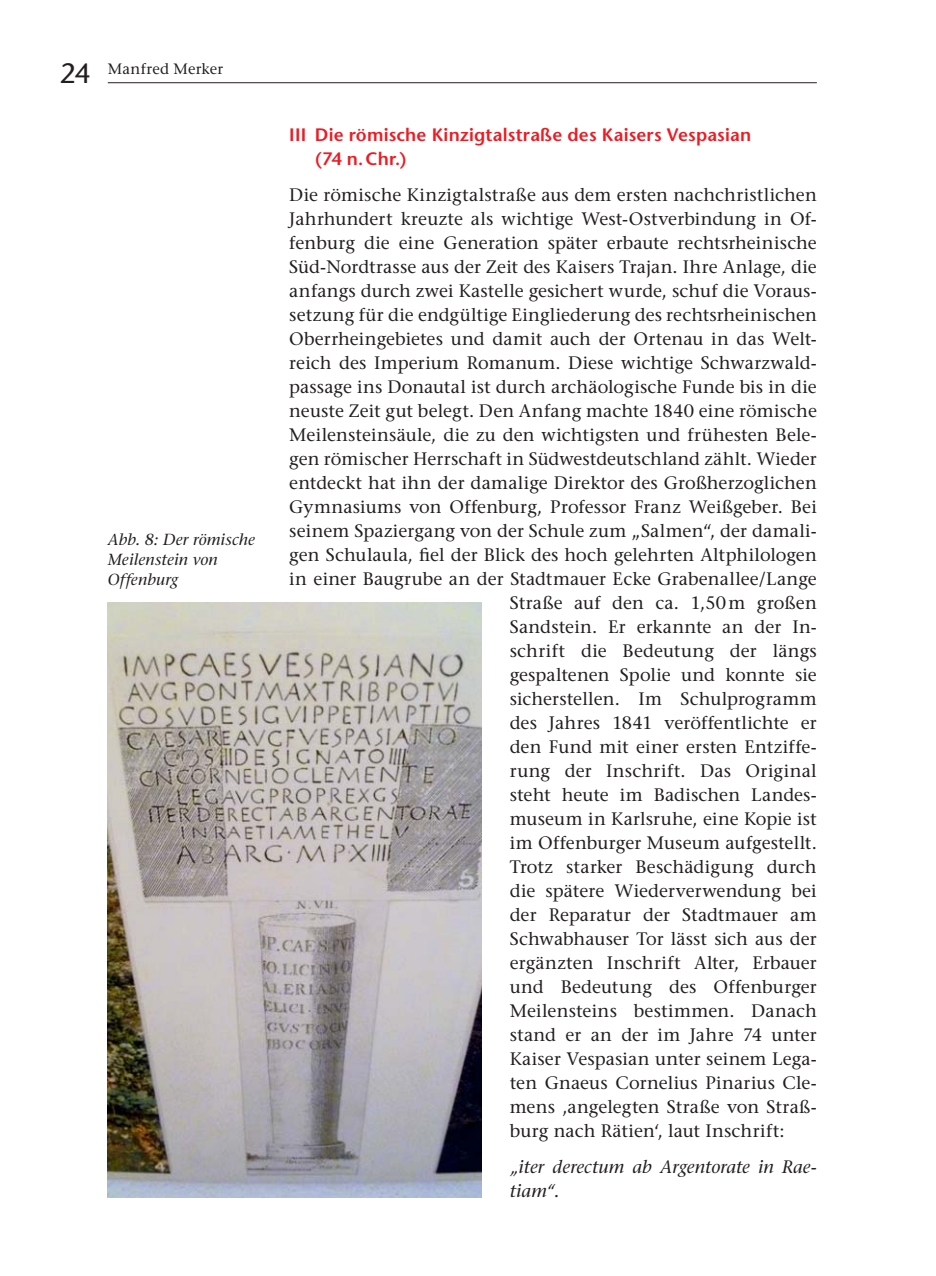
<style>
.page{position:relative;width:936px;height:1276px;background:#fff}
.page>*{position:absolute;margin:0;border:0;box-sizing:border-box;transform-origin:0 0}
.t1{font:500 28px "Stone Sans Std";color:#231f20}
.t2{font:500 18px "Stone Serif Std";letter-spacing:.01em;color:#231f20}
.t3{font:600 18px/24px "Stone Sans Std";letter-spacing:.01em;color:#ed1c24}
.t4{font:italic 500 18px/24px "Stone Serif Std";letter-spacing:.005em;color:#231f20}
.t5{font:italic 500 16px/20px "Stone Serif Std";letter-spacing:.01em;color:#231f20}
.t6{font:500 15px "Stone Serif Std";letter-spacing:.02em;color:#231f20}
</style>
<div class="page">
<hr style="left:108px;top:82px;width:708px;height:1px;background:#231f20">
<img style="left:108px;top:602px;width:373px;height:595px">
<h1 class="t1" style="left:60px;top:60px;width:32px">24</h1>
<p class="t6" style="left:108px;top:62px;width:117px">Manfred Merker</p>
<p class="t5" style="left:108px;top:530px;width:149px">Abb. 8: Der römische<br>Meilenstein von<br>Offenburg</p>
<p class="t3" style="left:315px;top:124px;width:438px;text-indent:-26px">III Die römische Kinzigtalstraße des Kaisers Vespasian (74 n. Chr.)</p>
<p class="t2" style="left:289px;top:186px;width:529px">Die römische Kinzigtalstraße aus dem ersten nachchristlichen</p>
<p class="t2" style="left:289px;top:210px;width:529px">Jahrhundert kreuzte als wichtige West-Ostverbindung in Of-</p>
<p class="t2" style="left:289px;top:234px;width:529px">fenburg die eine Generation später erbaute rechtsrheinische</p>
<p class="t2" style="left:289px;top:258px;width:529px">Süd-Nordtrasse aus der Zeit des Kaisers Trajan. Ihre Anlage, die</p>
<p class="t2" style="left:289px;top:282px;width:529px">anfangs durch zwei Kastelle gesichert wurde, schuf die Voraus-</p>
<p class="t2" style="left:289px;top:306px;width:529px">setzung für die endgültige Eingliederung des rechtsrheinischen</p>
<p class="t2" style="left:289px;top:330px;width:529px">Oberrheingebietes und damit auch der Ortenau in das Welt-</p>
<p class="t2" style="left:289px;top:354px;width:529px">reich des Imperium Romanum. Diese wichtige Schwarzwald-</p>
<p class="t2" style="left:289px;top:378px;width:529px">passage ins Donautal ist durch archäologische Funde bis in die</p>
<p class="t2" style="left:289px;top:402px;width:529px">neuste Zeit gut belegt. Den Anfang machte 1840 eine römische</p>
<p class="t2" style="left:289px;top:426px;width:529px">Meilensteinsäule, die zu den wichtigsten und frühesten Bele-</p>
<p class="t2" style="left:289px;top:450px;width:529px">gen römischer Herrschaft in Südwestdeutschland zählt. Wieder</p>
<p class="t2" style="left:289px;top:474px;width:529px">entdeckt hat ihn der damalige Direktor des Großherzoglichen</p>
<p class="t2" style="left:289px;top:498px;width:529px">Gymnasiums von Offenburg, Professor Franz Weißgeber. Bei</p>
<p class="t2" style="left:289px;top:522px;width:529px">seinem Spaziergang von der Schule zum „Salmen“, der damali-</p>
<p class="t2" style="left:289px;top:546px;width:529px">gen Schulaula, fiel der Blick des hoch gelehrten Altphilologen</p>
<p class="t2" style="left:289px;top:570px;width:529px">in einer Baugrube an der Stadtmauer Ecke Grabenallee/Lange</p>
<p class="t2" style="left:509px;top:594px;width:308px">Straße auf den ca. 1,50 m großen</p>
<p class="t2" style="left:509px;top:618px;width:308px">Sandstein. Er erkannte an der In-</p>
<p class="t2" style="left:509px;top:642px;width:308px">schrift die Bedeutung der längs</p>
<p class="t2" style="left:509px;top:666px;width:308px">gespaltenen Spolie und konnte sie</p>
<p class="t2" style="left:509px;top:690px;width:308px">sicherstellen. Im Schulprogramm</p>
<p class="t2" style="left:509px;top:714px;width:308px">des Jahres 1841 veröffentlichte er</p>
<p class="t2" style="left:509px;top:738px;width:308px">den Fund mit einer ersten Entziffe-</p>
<p class="t2" style="left:509px;top:762px;width:308px">rung der Inschrift. Das Original</p>
<p class="t2" style="left:509px;top:786px;width:308px">steht heute im Badischen Landes-</p>
<p class="t2" style="left:509px;top:810px;width:308px">museum in Karlsruhe, eine Kopie ist</p>
<p class="t2" style="left:509px;top:834px;width:308px">im Offenburger Museum aufgestellt.</p>
<p class="t2" style="left:509px;top:858px;width:308px">Trotz starker Beschädigung durch</p>
<p class="t2" style="left:509px;top:882px;width:308px">die spätere Wiederverwendung bei</p>
<p class="t2" style="left:509px;top:906px;width:308px">der Reparatur der Stadtmauer am</p>
<p class="t2" style="left:509px;top:930px;width:308px">Schwabhauser Tor lässt sich aus der</p>
<p class="t2" style="left:509px;top:954px;width:308px">ergänzten Inschrift Alter, Erbauer</p>
<p class="t2" style="left:509px;top:978px;width:308px">und Bedeutung des Offenburger</p>
<p class="t2" style="left:509px;top:1002px;width:308px">Meilensteins bestimmen. Danach</p>
<p class="t2" style="left:509px;top:1026px;width:308px">stand er an der im Jahre 74 unter</p>
<p class="t2" style="left:509px;top:1050px;width:308px">Kaiser Vespasian unter seinem Lega-</p>
<p class="t2" style="left:509px;top:1074px;width:308px">ten Gnaeus Cornelius Pinarius Cle-</p>
<p class="t2" style="left:509px;top:1098px;width:308px">mens ,angelegten Straße von Straß-</p>
<p class="t2" style="left:509px;top:1122px;width:276px">burg nach Rätien‘, laut Inschrift:</p>
<p class="t4" style="left:509px;top:1155px;width:308px">„iter derectum ab Argentorate in Rae&shy;tiam“.</p>
</div>
